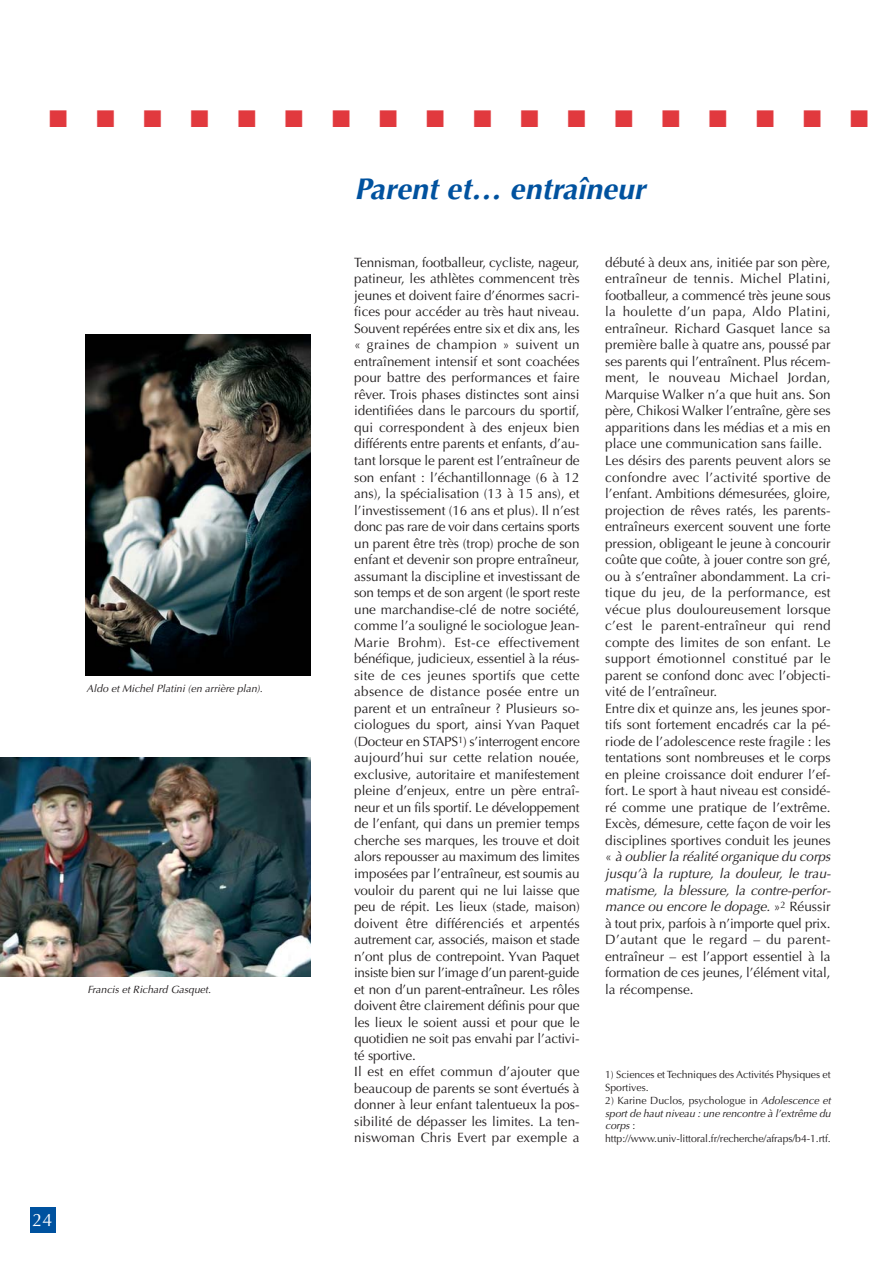
<style>
.page{position:relative;width:893px;height:1263px;background:#fff}
.page>*{position:absolute;margin:0;border:0;box-sizing:border-box;transform-origin:0 0}
.t1{font:italic 700 30px "Optima";color:#00529f}
.t2{font:24px "Zapf Dingbats";color:#e1393e}
.t3{font:18px "Optima";color:#fff}
.t4{font:13.5px/16.5px "Optima";color:#231f20}
.t5{font:10.5px/12.9px "Optima";letter-spacing:-.01em;color:#231f20}
.t6{font:italic 10.5px "Optima";color:#231f20}
.s1{font-style:italic}
</style>
<div class="page">
<div style="left:30px;top:1208px;width:25px;height:25px;background:#00529f"></div>
<img style="left:85px;top:335px;width:225px;height:341px">
<img style="left:0;top:758px;width:310px;height:218px">
<h2 class="t2" style="left:49px;top:107px;width:820px">■■■■■■■■■■■■■■■■■■</h2>
<p class="t6" style="left:87px;top:684px;width:178px">Aldo et Michel Platini (en arrière plan).</p>
<p class="t6" style="left:87px;top:985px;width:125px">Francis et Richard Gasquet.</p>
<h3 class="t3" style="left:33px;top:1213px;width:22px">24</h3>
<h1 class="t1" style="left:354px;top:176px;width:292px">Parent et… entraîneur</h1>
<p class="t4" style="left:354px;top:255px;width:227px">Tennisman, footballeur, cycliste, nageur, patineur, les athlètes commencent très jeunes et doivent faire d’énormes sacri&shy;fices pour accéder au très haut niveau.<br>Souvent repérées entre six et dix ans, les « graines de champion » suivent un entraînement intensif et sont coachées pour battre des performances et faire rêver. Trois phases distinctes sont ainsi identifiées dans le parcours du sportif, qui correspondent à des enjeux bien différents entre parents et enfants, d’au&shy;tant lorsque le parent est l’entraîneur de son enfant : l’échantillonnage (6 à 12 ans), la spécialisation (13 à 15 ans), et l’investissement (16 ans et plus). Il n’est donc pas rare de voir dans certains sports un parent être très (trop) proche de son enfant et devenir son propre entraîneur, assumant la discipline et investissant de son temps et de son argent (le sport reste une marchandise-clé de notre société, comme l’a souligné le sociologue Jean-Marie Brohm). Est-ce effectivement bénéfique, judicieux, essentiel à la réus&shy;site de ces jeunes sportifs que cette absence de distance posée entre un parent et un entraîneur ? Plusieurs so&shy;ciologues du sport, ainsi Yvan Paquet (Docteur en STAPS<sup>1</sup>) s’interrogent encore aujourd’hui sur cette relation nouée, exclusive, autoritaire et manifestement pleine d’enjeux, entre un père entraî&shy;neur et un fils sportif. Le développement de l’enfant, qui dans un premier temps cherche ses marques, les trouve et doit alors repousser au maximum des limites imposées par l’entraîneur, est soumis au vouloir du parent qui ne lui laisse que peu de répit. Les lieux (stade, maison) doivent être différenciés et arpentés autrement car, associés, maison et stade n’ont plus de contrepoint. Yvan Paquet insiste bien sur l’image d’un parent-guide et non d’un parent-entraîneur. Les rôles doivent être clairement définis pour que les lieux le soient aussi et pour que le quotidien ne soit pas envahi par l’activi&shy;té sportive.<br>Il est en effet commun d’ajouter que beaucoup de parents se sont évertués à donner à leur enfant talentueux la pos&shy;sibilité de dépasser les limites. La ten&shy;niswoman Chris Evert par exemple a</p>
<p class="t4" style="left:605px;top:255px;width:227px">débuté à deux ans, initiée par son père, entraîneur de tennis. Michel Platini, footballeur, a commencé très jeune sous la houlette d’un papa, Aldo Platini, entraîneur. Richard Gasquet lance sa première balle à quatre ans, poussé par ses parents qui l’entraînent. Plus récem&shy;ment, le nouveau Michael Jordan, Marquise Walker n’a que huit ans. Son père, Chikosi Walker l’entraîne, gère ses apparitions dans les médias et a mis en place une communication sans faille.<br>Les désirs des parents peuvent alors se confondre avec l’activité sportive de l’enfant. Ambitions démesurées, gloire, projection de rêves ratés, les parents&shy;entraîneurs exercent souvent une forte pression, obligeant le jeune à concourir coûte que coûte, à jouer contre son gré, ou à s’entraîner abondamment. La cri&shy;tique du jeu, de la performance, est vécue plus douloureusement lorsque c’est le parent-entraîneur qui rend compte des limites de son enfant. Le support émotionnel constitué par le parent se confond donc avec l’objecti&shy;vité de l’entraîneur.<br>Entre dix et quinze ans, les jeunes spor&shy;tifs sont fortement encadrés car la pé&shy;riode de l’adolescence reste fragile : les tentations sont nombreuses et le corps en pleine croissance doit endurer l’ef&shy;fort. Le sport à haut niveau est considé&shy;ré comme une pratique de l’extrême.<br>Excès, démesure, cette façon de voir les disciplines sportives conduit les jeunes « <span class="s1">à oublier la réalité organique du corps jusqu’à la rupture, la douleur, le trau&shy;matisme, la blessure, la contre-perfor&shy;mance ou encore le dopage.</span> »<sup>2</sup> Réussir à tout prix, parfois à n’importe quel prix.<br>D’autant que le regard – du parent&shy;entraîneur – est l’apport essentiel à la formation de ces jeunes, l’élément vital, la récompense.</p>
<p class="t5" style="left:605px;top:1069px;width:227px">1) Sciences et Techniques des Activités Physiques et<br>Sportives.</p>
<p class="t5" style="left:605px;top:1095px;width:227px">2) Karine Duclos, psychologue in <span class="s1">Adolescence et sport de haut niveau : une rencontre à l’extrême du corps</span> : http://www.univ-littoral.fr/recherche/afraps/b4-1.rtf.</p>
</div>
